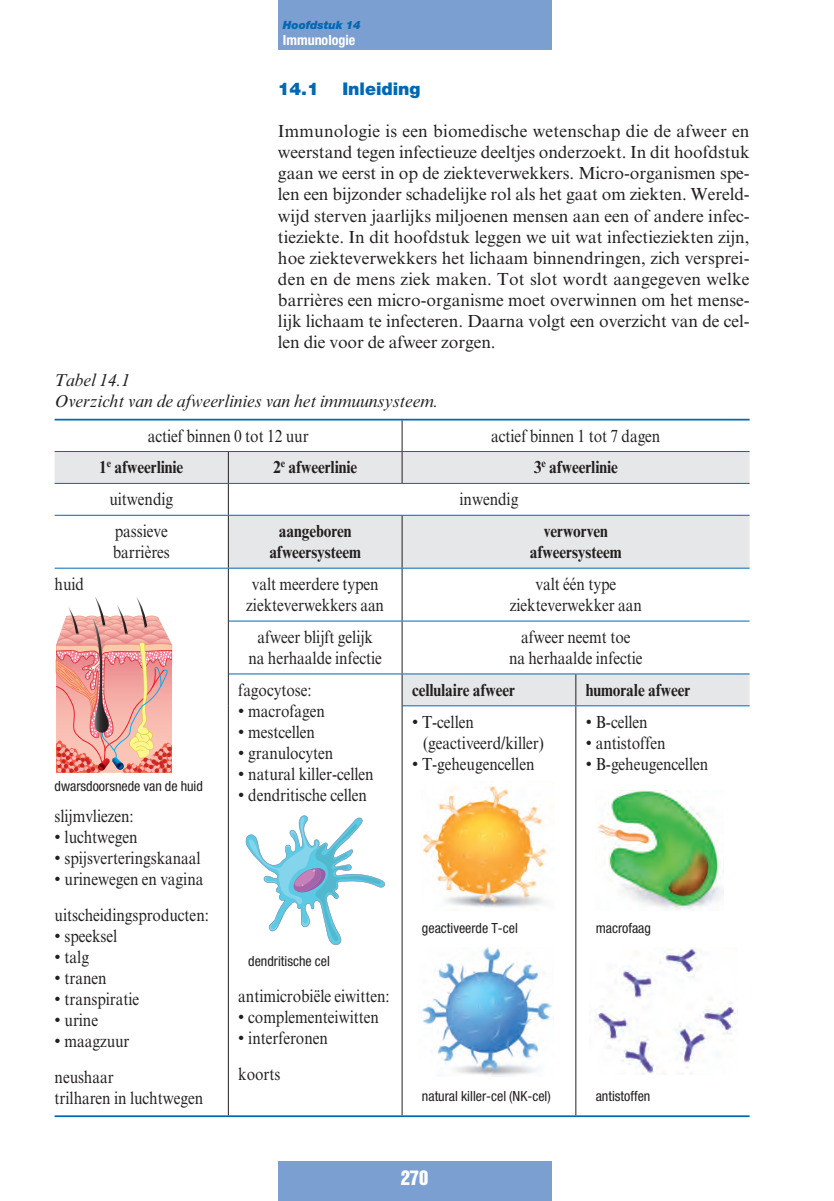
<style>
.page{position:relative;width:834px;height:1201px;background:#fff}
.page>*{position:absolute;margin:0;border:0;box-sizing:border-box;transform-origin:0 0}
.t1{font:18.38px "Helvetica Inserat LT Std";color:#fff}
.t2{font:17.5px/21px "Times New Roman MT Std";letter-spacing:-.005em;color:#231f20}
.t3{font:17.5px/21px "Times New Roman MT Std";letter-spacing:-.005em;color:#231f20;text-align:center;scale:.88 1}
.t4{font:700 17.5px/21px "Times New Roman MT Std";letter-spacing:-.005em;color:#231f20;text-align:center;scale:.88 1}
.t5{font:italic 17.5px/21px "Times New Roman MT Std";letter-spacing:-.005em;color:#231f20}
.t6{font:900 17.5px "Helvetica Neue LT Std";letter-spacing:-.005em;color:#0168b3}
.t7{font:condensed 14px "Helvetica Neue LT Std";color:#231f20}
.t8{font:700 condensed 14px "Helvetica Neue LT Std";color:#fff}
.t9{font:italic 900 11.38px "Helvetica Neue LT Std";letter-spacing:-.005em;color:#0168b3}
</style>
<div class="page">
<div style="left:278px;top:0;width:273px;height:50px;background:#7c9fd2"></div>
<div style="left:278px;top:1161px;width:273px;height:39px;background:#7c9fd2"></div>
<svg style="left:55px;top:452px;width:694px;height:115px;fill:#e6e7e9"></svg>
<svg style="left:55px;top:568px;width:694px;height:547px"></svg>
<hr style="left:55px;top:419px;width:694px;height:1px;background:#0168b3">
<hr style="left:402px;top:420px;width:1px;height:31px;background:#231f20">
<hr style="left:228px;top:452px;width:1px;height:31px;background:#231f20">
<hr style="left:402px;top:452px;width:1px;height:31px;background:#231f20">
<hr style="left:228px;top:484px;width:1px;height:31px;background:#231f20">
<hr style="left:228px;top:515px;width:1px;height:52px;background:#231f20">
<hr style="left:402px;top:515px;width:1px;height:52px;background:#231f20">
<hr style="left:402px;top:568px;width:1px;height:52px;background:#231f20">
<hr style="left:402px;top:621px;width:1px;height:52px;background:#231f20">
<hr style="left:575px;top:674px;width:1px;height:31px;background:#231f20">
<hr style="left:575px;top:706px;width:1px;height:409px;background:#231f20">
<hr style="left:55px;top:451px;width:694px;height:1px;background:#0168b3">
<hr style="left:55px;top:483px;width:694px;height:1px;background:#0168b3">
<hr style="left:55px;top:515px;width:694px;height:1px;background:#0168b3">
<hr style="left:228px;top:567px;width:521px;height:1px;background:#0168b3">
<hr style="left:228px;top:620px;width:521px;height:1px;background:#0168b3">
<hr style="left:402px;top:673px;width:347px;height:1px;background:#0168b3">
<hr style="left:402px;top:705px;width:347px;height:1px;background:#0168b3">
<hr style="left:55px;top:567px;width:173px;height:1px;background:#0168b3">
<hr style="left:228px;top:568px;width:1px;height:53px;background:#231f20">
<hr style="left:228px;top:621px;width:1px;height:53px;background:#231f20">
<hr style="left:228px;top:673px;width:174px;height:1px;background:#0168b3">
<hr style="left:228px;top:674px;width:1px;height:32px;background:#231f20">
<hr style="left:402px;top:674px;width:1px;height:32px;background:#231f20">
<hr style="left:228px;top:706px;width:1px;height:409px;background:#231f20">
<hr style="left:402px;top:706px;width:1px;height:409px;background:#231f20">
<hr style="left:55px;top:1115px;width:694px;height:2px;background:#0168b3">
<svg style="left:55px;top:597px;width:171px;height:177px"></svg>
<svg style="left:246px;top:815px;width:139px;height:130px"></svg>
<img style="left:422px;top:781px;width:132px;height:129px">
<img style="left:418px;top:947px;width:135px;height:129px">
<img style="left:595px;top:790px;width:128px;height:120px">
<img style="left:589px;top:947px;width:148px;height:127px">
<p class="t9" style="left:283px;top:20px;width:79px">Hoofdstuk 14</p>
<p class="t8" style="left:283px;top:35px;width:74px">Immunologie</p>
<p class="t6" style="left:278px;top:83px;width:42px">14.1</p>
<p class="t6" style="left:342px;top:83px;width:79px">Inleiding</p>
<p class="t2" style="left:278px;top:122px;width:473px;text-align:justify">Immunologie is een biomedische wetenschap die de afweer en weerstand tegen infectieuze deeltjes onderzoekt. In dit hoofdstuk gaan we eerst in op de ziekteverwekkers. Micro-organismen spe&shy;len een bijzonder schadelijke rol als het gaat om ziekten . Wereld&shy;wijd sterven jaarlijks miljoenen mensen aan een of andere infec&shy;tieziekte. In dit hoofdstuk leggen we uit wat infectieziekten zijn, hoe ziekteverwekkers het lichaam binnendringen, zich versprei&shy;den en de mens ziek maken. Tot slot wordt aangegeven welke barrières een micro-organisme moet overwinnen om het mense&shy;lijk lichaam te infecteren. Daarna volgt een overzicht van de cel&shy;len die voor de afweer zorgen.</p>
<p class="t5" style="left:55px;top:371px;width:385px">Tabel 14.1<br>Overzicht van de afweerlinies van het immuunsysteem.</p>
<p class="t3" style="left:148px;top:426px;width:184px">actief binnen 0 tot 12 uur</p>
<p class="t3" style="left:491px;top:426px;width:194px">actief binnen 1 tot 7 dagen</p>
<p class="t4" style="left:99px;top:459px;width:97px">1<sup>e</sup> afweerlinie</p>
<p class="t4" style="left:273px;top:459px;width:97px">2<sup>e</sup> afweerlinie</p>
<p class="t4" style="left:533px;top:459px;width:97px">3<sup>e</sup> afweerlinie</p>
<p class="t3" style="left:109px;top:490px;width:74px">uitwendig</p>
<p class="t3" style="left:459px;top:490px;width:68px">inwendig</p>
<p class="t3" style="left:113px;top:522px;width:66px;text-align:left">passieve barrières</p>
<p class="t4" style="left:269px;top:522px;width:106px">aangeboren afweersysteem</p>
<p class="t4" style="left:530px;top:522px;width:106px">verworven afweersysteem</p>
<p class="t3" style="left:55px;top:575px;width:35px">huid</p>
<p class="t3" style="left:246px;top:575px;width:158px">valt meerdere typen ziekteverwekkers aan</p>
<p class="t3" style="left:509px;top:575px;width:151px">valt één type ziekteverwekker aan</p>
<p class="t3" style="left:248px;top:628px;width:153px">afweer blijft gelijk na herhaalde infectie</p>
<p class="t3" style="left:509px;top:628px;width:153px">afweer neemt toe<br>na herhaalde infectie</p>
<p class="t3" style="left:238px;top:681px;width:85px">fagocytose:</p>
<p class="t2" style="left:238px;top:702px;width:88px">• macrofagen</p>
<p class="t2" style="left:238px;top:723px;width:78px">• mestcellen</p>
<p class="t2" style="left:238px;top:744px;width:96px">• granulocyten</p>
<p class="t2" style="left:238px;top:765px;width:137px">• natural killer-cellen</p>
<p class="t2" style="left:238px;top:786px;width:130px">• dendritische cellen</p>
<p class="t4" style="left:412px;top:681px;width:119px">cellulaire afweer</p>
<p class="t4" style="left:585px;top:681px;width:120px">humorale afweer</p>
<p class="t2" style="left:423px;top:712px;width:122px;text-indent:-11px">• T-cellen (geactiveerd/killer)</p>
<p class="t2" style="left:412px;top:754px;width:124px">• T-geheugencellen</p>
<p class="t2" style="left:585px;top:712px;width:63px">• B-cellen</p>
<p class="t2" style="left:585px;top:733px;width:81px">• antistoffen</p>
<p class="t2" style="left:585px;top:754px;width:124px">• B-geheugencellen</p>
<p class="t7" style="left:55px;top:781px;width:150px">dwarsdoorsnede van de huid</p>
<p class="t3" style="left:55px;top:807px;width:91px">slijmvliezen:</p>
<p class="t2" style="left:55px;top:828px;width:85px">• luchtwegen</p>
<p class="t2" style="left:55px;top:849px;width:147px">• spijsverteringskanaal</p>
<p class="t2" style="left:55px;top:862px;width:156px;line-height:35.9px">• urinewegen en vagina uitscheidingsproducten:</p>
<p class="t2" style="left:55px;top:926px;width:64px">• speeksel</p>
<p class="t2" style="left:55px;top:947px;width:36px">• talg</p>
<p class="t2" style="left:55px;top:968px;width:54px">• tranen</p>
<p class="t2" style="left:55px;top:989px;width:86px">• transpiratie</p>
<p class="t2" style="left:55px;top:1010px;width:45px">• urine</p>
<p class="t2" style="left:55px;top:1024px;width:76px;line-height:35.9px">• maagzuur neushaar</p>
<p class="t3" style="left:55px;top:1088px;width:170px">trilharen in luchtwegen</p>
<p class="t7" style="left:595px;top:922px;width:57px">macrofaag</p>
<p class="t7" style="left:422px;top:922px;width:97px">geactiveerde T-cel</p>
<p class="t7" style="left:248px;top:956px;width:83px">dendritische cel</p>
<p class="t3" style="left:238px;top:987px;width:174px">antimicrobiële eiwitten:</p>
<p class="t2" style="left:238px;top:1008px;width:142px">• complementeiwitten</p>
<p class="t2" style="left:238px;top:1021px;width:91px;line-height:35.9px">• interferonen koorts</p>
<p class="t7" style="left:595px;top:1090px;width:56px">antistoffen</p>
<p class="t7" style="left:422px;top:1090px;width:130px">natural killer-cel (NK-cel)</p>
<p class="t1" style="left:400px;top:1169px;width:29px">270</p>
</div>
